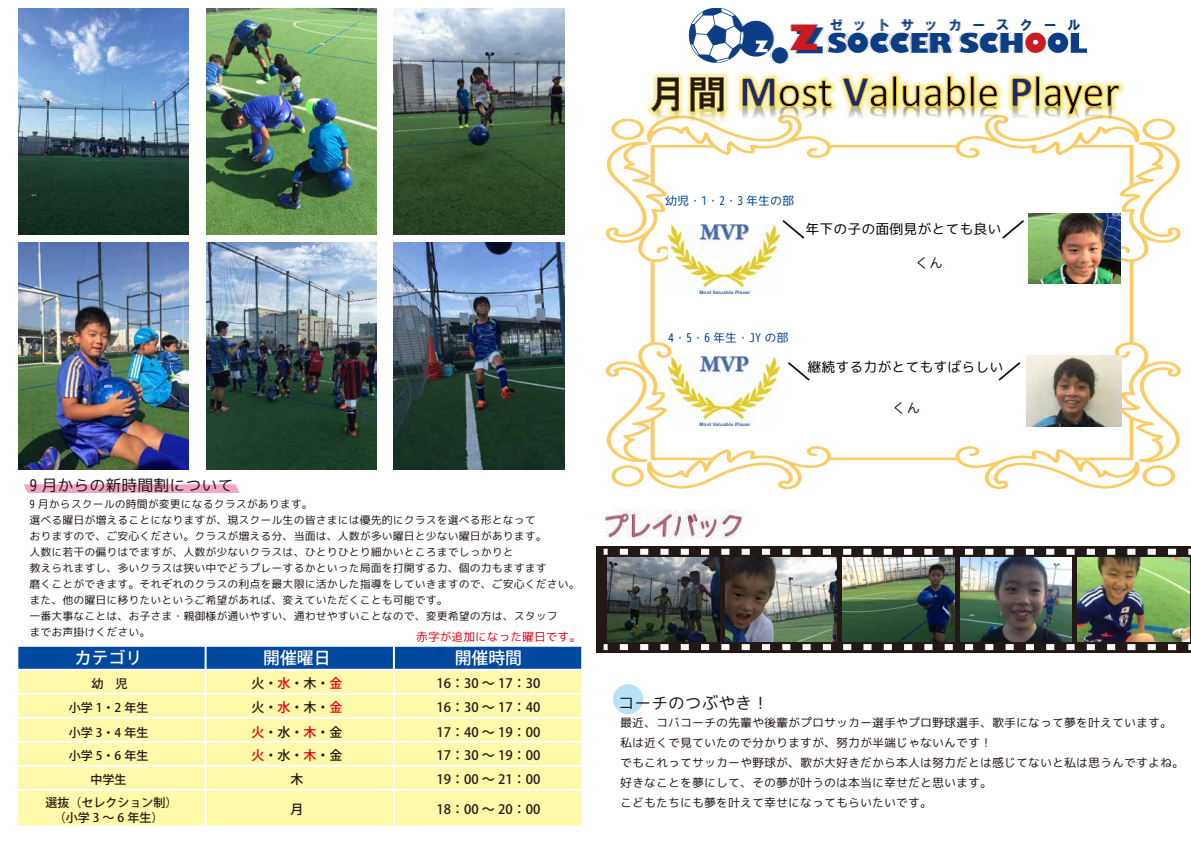
<style>
.page{position:relative;width:1191px;height:842px;background:#fff}
.page>*{position:absolute;margin:0;border:0;box-sizing:border-box;transform-origin:0 0}
.t1{font:24.4px "MS P Gothic";color:#040000}
.t2{font:500 16.8px "Koz Go Pr 6 N";color:#fff}
.t3{font:16.8px "rounded l mgenplus 2 m regular";color:#221815}
.t4{font:16px "rounded l mgenplus 2 m regular";color:#221815}
.t5{font:14px "rounded l mgenplus 2 m regular";color:#040000}
.t6{font:500 13px/24.6px "Koz Go Pr 6 N";color:#221815;text-align:justify}
.t7{font:12px/20px "rounded l mgenplus 2 m regular";color:#221815}
.t8{font:500 12px/24.6px "Koz Go Pr 6 N";color:#221815;text-align:center}
.t9{font:12px "rounded l mgenplus 2 m regular";color:#003f98}
.t10{font:11.8px "rounded l mgenplus 2 m regular";color:#e60012}
.t11{font:11px/16px "rounded l mgenplus 2 m regular";color:#221815}
.s1{color:#e60012}
.s2{font-family:"MS P Gothic";font-size:24.4px}
</style>
<div class="page">
<div style="left:613px;top:684px;width:30px;height:30px;background:#b8e2f9;border-radius:50%"></div>
<svg style="left:596px;top:546px;width:595px;height:107px;background:#302b25"></svg>
<svg style="left:605px;top:118px;width:576px;height:371px"></svg>
<svg style="left:611px;top:119px;width:32px;height:21px"></svg>
<svg style="left:611px;top:465px;width:33px;height:21px"></svg>
<svg style="left:1142px;top:465px;width:33px;height:21px"></svg>
<svg style="left:1142px;top:119px;width:33px;height:21px"></svg>
<img style="left:394px;top:8px;width:170px;height:227px">
<img style="left:1028px;top:214px;width:92px;height:69px">
<img style="left:394px;top:242px;width:170px;height:227px">
<img style="left:18px;top:8px;width:170px;height:227px">
<img style="left:206px;top:8px;width:170px;height:227px">
<img style="left:18px;top:242px;width:170px;height:227px">
<img style="left:206px;top:242px;width:170px;height:227px">
<div style="left:16px;top:645px;width:567px;height:182px;background:#fff9aa;border:2px solid #fff"></div>
<hr style="left:17px;top:789px;width:565px;height:2px;background:#fff">
<hr style="left:17px;top:765px;width:565px;height:2px;background:#fff">
<hr style="left:17px;top:741px;width:565px;height:2px;background:#fff">
<hr style="left:17px;top:717px;width:565px;height:2px;background:#fff">
<hr style="left:17px;top:693px;width:565px;height:2px;background:#fff">
<hr style="left:393px;top:646px;width:2px;height:179px;background:#fff">
<hr style="left:205px;top:646px;width:2px;height:179px;background:#fff">
<div style="left:16px;top:645px;width:567px;height:26px;background:#00499f;border:2px solid #fff"></div>
<hr style="left:393px;top:646px;width:2px;height:24px;background:#fff">
<hr style="left:205px;top:646px;width:2px;height:24px;background:#fff">
<svg style="left:24px;top:484px;width:215px;height:9px;background:#f2a9c8"></svg>
<img style="left:688px;top:8px;width:399px;height:57px">
<img style="left:734px;top:114px;width:49px;height:25px">
<img style="left:737px;top:73px;width:35px;height:41px">
<img style="left:771px;top:107px;width:63px;height:30px">
<img style="left:772px;top:73px;width:63px;height:42px">
<svg style="left:742px;top:78px;width:89px;height:29px;background:#b3a97a"></svg>
<img style="left:834px;top:106px;width:28px;height:33px">
<img style="left:835px;top:73px;width:27px;height:41px">
<img style="left:862px;top:115px;width:143px;height:26px">
<img style="left:862px;top:71px;width:141px;height:44px">
<svg style="left:843px;top:76px;width:154px;height:31px;background:#c3b782"></svg>
<img style="left:1004px;top:114px;width:23px;height:25px">
<img style="left:1007px;top:73px;width:21px;height:41px">
<img style="left:1027px;top:114px;width:100px;height:27px">
<img style="left:1028px;top:71px;width:99px;height:51px">
<svg style="left:1012px;top:76px;width:107px;height:38px"></svg>
<img style="left:643px;top:118px;width:88px;height:28px">
<img style="left:644px;top:72px;width:87px;height:47px">
<svg style="left:651px;top:77px;width:72px;height:35px;background:#998f66"></svg>
<img style="left:668px;top:225px;width:111px;height:68px">
<img style="left:668px;top:357px;width:111px;height:68px">
<img style="left:1027px;top:355px;width:94px;height:71px">
<img style="left:1077px;top:558px;width:112px;height:83px">
<img style="left:960px;top:558px;width:111px;height:83px">
<img style="left:607px;top:558px;width:112px;height:83px">
<img style="left:842px;top:558px;width:112px;height:83px">
<img style="left:725px;top:558px;width:112px;height:83px">
<img style="left:606px;top:509px;width:138px;height:29px">
<svg style="left:603px;top:549px;width:4px;height:6px"></svg>
<svg style="left:620px;top:549px;width:562px;height:6px"></svg>
<svg style="left:1188px;top:549px;width:3px;height:6px"></svg>
<svg style="left:603px;top:644px;width:4px;height:6px"></svg>
<svg style="left:620px;top:644px;width:562px;height:6px"></svg>
<svg style="left:1188px;top:644px;width:3px;height:6px"></svg>
<div style="left:808px;top:242px;width:102px;height:37px;background:#fff"></div>
<div style="left:949px;top:248px;width:56px;height:35px;background:#fff"></div>
<div style="left:799px;top:391px;width:89px;height:42px;background:#fff"></div>
<div style="left:923px;top:391px;width:89px;height:30px;background:#fff"></div>
<h3 class="t4" style="left:30px;top:473px;width:205px">9 月からの新時間割について</h3>
<p class="t11" style="left:30px;top:496px;width:551px">9 月からスクールの時間が変更になるクラスがあります。<br>選べる曜日が増えることになりますが、現スクール生の皆さまには優先的にクラスを選べる形となって<br>おりますので、ご安心ください。クラスが増える分、当面は、人数が多い曜日と少ない曜日があります。<br>人数に若干の偏りはでますが、人数が少ないクラスは、ひとりひとり細かいところまでしっかりと<br>教えられますし、多いクラスは狭い中でどうプレーするかといった局面を打開する力、個の力もますます<br>磨くことができます。それぞれのクラスの利点を最大限に活かした指導をしていきますので、ご安心ください。また、他の曜日に移りたいというご希望があれば、変えていただくことも可能です。<br>一番大事なことは、お子さま・親御様が通いやすい、通わせやすいことなので、変更希望の方は、スタッフ<br>までお声掛けください。</p>
<p class="t10" style="left:416px;top:628px;width:166px">赤字が追加になった曜日です。</p>
<h2 class="t2" style="left:75px;top:648px;width:69px">カテゴリ</h2>
<h2 class="t2" style="left:263px;top:648px;width:69px">開催曜日</h2>
<h2 class="t2" style="left:455px;top:648px;width:69px">開催時間</h2>
<p class="t8" style="left:69px;top:671px;width:81px">幼　児<br>小学 1・2 年生小学 3・4 年生</p>
<p class="t8" style="left:46px;top:744px;width:134px;line-height:23.4px">小学 5・6 年生<br>中学生<br>選抜（セレクション制）</p>
<p class="t8" style="left:54px;top:805px;width:111px">（小学 3 ～ 6 年生）</p>
<p class="t6" style="left:251px;top:671px;width:92px">火・<span class="s1">水</span>・木・<span class="s1">金</span>火・<span class="s1">水</span>・木・<span class="s1">金火</span>・水・<span class="s1">木</span>・金</p>
<p class="t6" style="left:251px;top:744px;width:92px;line-height:23.8px;text-align:center"><span class="s1">火</span>・水・<span class="s1">木</span>・金木</p>
<p class="t6" style="left:290px;top:798px;width:14px">月</p>
<p class="t6" style="left:436px;top:671px;width:105px">16：30 ～ 17：30<br>16：30 ～ 17：40<br>17：40 ～ 19：00</p>
<p class="t6" style="left:436px;top:744px;width:105px;line-height:23.8px">17：30 ～ 19：00<br>19：00 ～ 21：00</p>
<p class="t6" style="left:436px;top:798px;width:105px">18：00 ～ 20：00</p>
<p class="t9" style="left:665px;top:192px;width:130px">幼児・1・2・3 年生の部</p>
<p class="t5" style="left:781px;top:219px;width:221px"><span class="s2">＼</span>年下の子の面倒見がとても良い</p>
<h1 class="t1" style="left:1001px;top:217px;width:26px">／</h1>
<p class="t9" style="left:668px;top:329px;width:121px">4・5・6 年生・JY の部</p>
<p class="t5" style="left:807px;top:357px;width:197px">継続する力がとてもすばらしい</p>
<h1 class="t1" style="left:787px;top:359px;width:26px">＼</h1>
<h1 class="t1" style="left:997px;top:359px;width:26px">／</h1>
<h2 class="t3" style="left:618px;top:691px;width:152px">コーチのつぶやき！</h2>
<p class="t7" style="left:620px;top:713px;width:566px">最近、コバコーチの先輩や後輩がプロサッカー選手やプロ野球選手、歌手になって夢を叶えています。私は近くで見ていたので分かりますが、努力が半端じゃないんです！<br>でもこれってサッカーや野球が、歌が大好きだから本人は努力だとは感じてないと私は思うんですよね。好きなことを夢にして、その夢が叶うのは本当に幸せだと思います。<br>こどもたちにも夢を叶えて幸せになってもらいたいです。</p>
</div>
